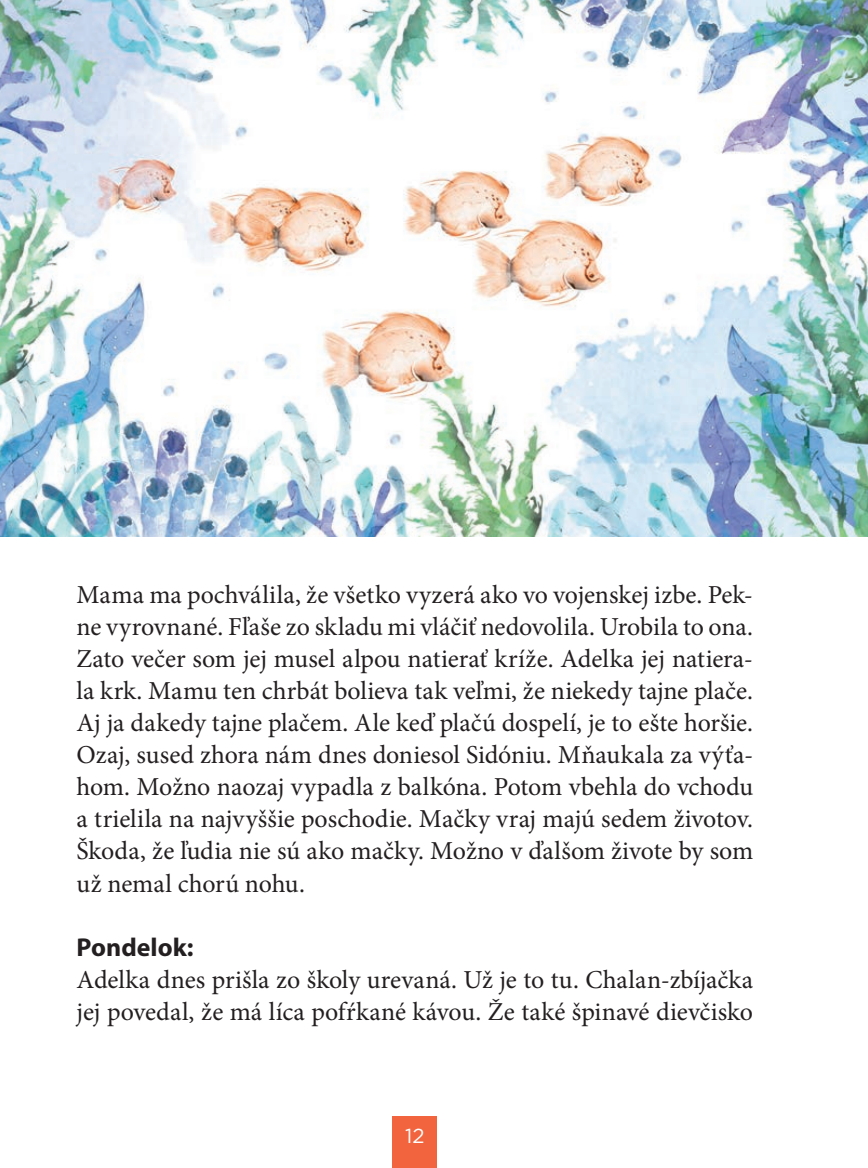
<style>
.page{position:relative;width:868px;height:1168px;background:#fff}
.page>*{position:absolute;margin:0;border:0;box-sizing:border-box;transform-origin:0 0}
.t1{font:25.88px/31.9px "Minion Pro";color:#231f20;text-align:justify}
.t2{font:700 25.88px "Myriad Pro";color:#231f20}
.t3{font:20.25px "Gotham";color:#fff}
</style>
<div class="page">
<div style="left:392px;top:1116px;width:45px;height:51px;background:#f1643d"></div>
<img style="left:0;top:0;width:867px;height:536px">
<p class="t1" style="left:77px;top:580px;width:678px">Mama ma pochválila, že všetko vyzerá ako vo vojenskej izbe. Pek&shy;ne vyrovnané. Fľaše zo skladu mi vláčiť nedovolila. Urobila to ona.<br>Zato večer som jej musel alpou natierať kríže. Adelka jej natiera&shy;la krk. Mamu ten chrbát bolieva tak veľmi, že niekedy tajne plače.<br>Aj ja dakedy tajne plačem. Ale keď plačú dospelí, je to ešte horšie.<br>Ozaj, sused zhora nám dnes doniesol Sidóniu. Mňaukala za výťa&shy;hom. Možno naozaj vypadla z balkóna. Potom vbehla do vchodu a trielila na najvyššie poschodie. Mačky vraj majú sedem životov.<br>Škoda, že ľudia nie sú ako mačky. Možno v ďalšom živote by som už nemal chorú nohu.</p>
<p class="t2" style="left:77px;top:931px;width:119px">Pondelok:</p>
<p class="t1" style="left:77px;top:965px;width:678px">Adelka dnes prišla zo školy urevaná. Už je to tu. Chalan-zbíjačka jej povedal, že má líca pofŕkané kávou. Že také špinavé dievčisko</p>
<p class="t3" style="left:405px;top:1126px;width:21px">12</p>
</div>
